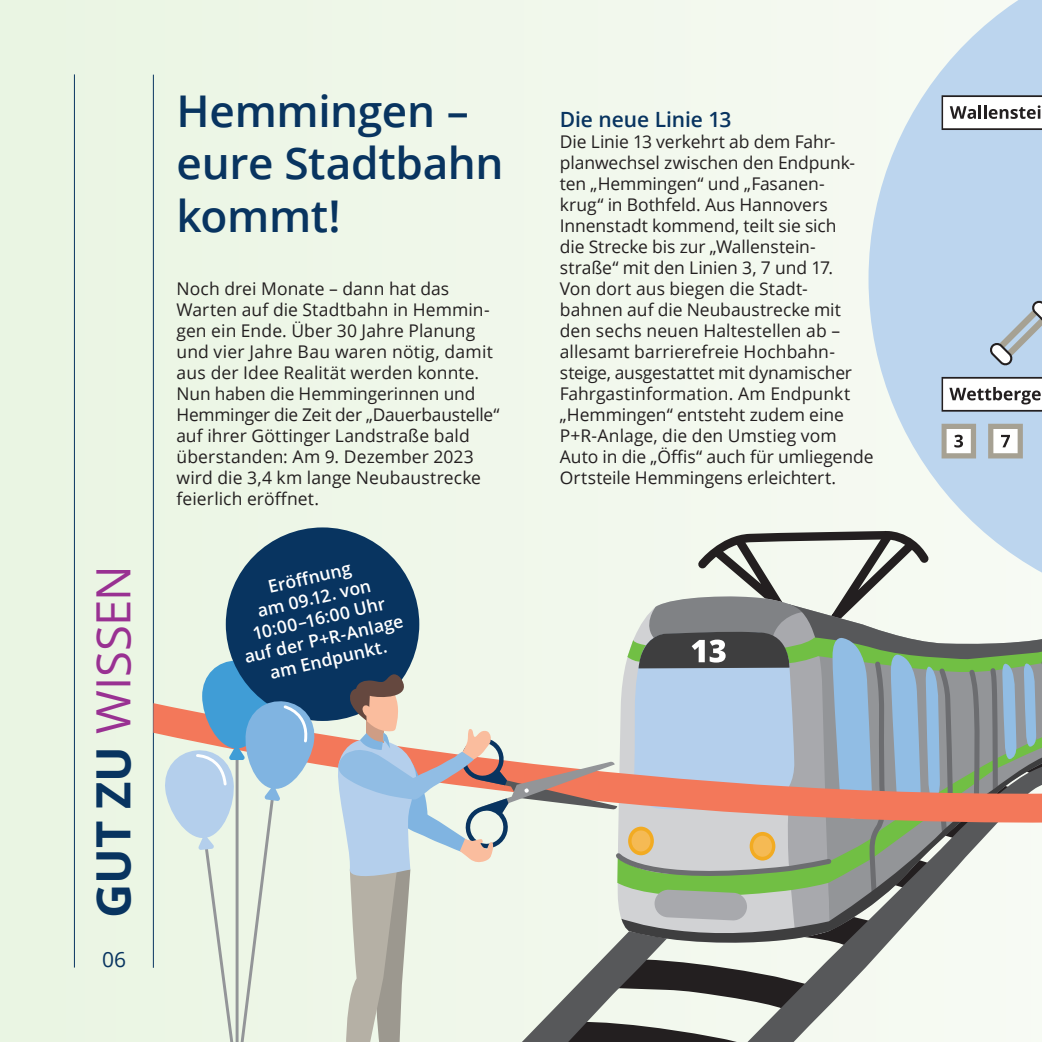
<style>
.page{position:relative;width:1042px;height:1042px;background:#eef7e8}
.page>*{position:absolute;margin:0;border:0;box-sizing:border-box;transform-origin:0 0}
.t1{font:47.25px "Open Sans";letter-spacing:-.01em;color:#993192}
.t2{font:600 43.75px/52.5px "Open Sans";letter-spacing:-.01em;color:#083460}
.t3{font:600 21px "Open Sans";letter-spacing:-.005em;color:#083460}
.t4{font:21px "Open Sans";color:#083460}
.t5{font:17.5px/21px "Open Sans";color:#231f20}
.t6{font:600 17.5px/21px "Open Sans";color:#fff;text-align:center}
.s1{font-weight:700;color:#083460}
</style>
<div class="page">
<svg style="left:868px;top:71px;width:174px;height:454px;fill:#bcd5ee"></svg>
<svg style="left:941px;top:0;width:101px;height:368px;background:#c0d4e8"></svg>
<svg style="left:941px;top:424px;width:35px;height:34px"></svg>
<svg style="left:988px;top:424px;width:35px;height:34px"></svg>
<svg style="left:941px;top:377px;width:101px;height:35px;background:#c3c3c3"></svg>
<hr style="left:74px;top:74px;width:1px;height:893px;background:#083460">
<hr style="left:153px;top:75px;width:1px;height:893px;background:#083460">
<svg style="left:154px;top:703px;width:176px;height:64px"></svg>
<div style="left:226px;top:527px;width:193px;height:194px;background:#083460;border-radius:50%"></div>
<svg style="left:163px;top:660px;width:154px;height:382px"></svg>
<svg style="left:330px;top:525px;width:712px;height:517px"></svg>
<h1 class="t1" style="left:81px;top:918px;width:354px;rotate:-90deg"><span class="s1">GUT ZU</span> WISSEN</h1>
<p class="t4" style="left:102px;top:945px;width:26px">06</p>
<h2 class="t2" style="left:177px;top:84px;width:328px">Hemmingen – eure Stadtbahn kommt!</h2>
<p class="t5" style="left:177px;top:278px;width:324px">Noch drei Monate – dann hat das Warten auf die Stadtbahn in Hemmin&shy;gen ein Ende. Über 30 Jahre Planung und vier Jahre Bau waren nötig, damit aus der Idee Realität werden konnte.<br>Nun haben die Hemmingerinnen und Hemminger die Zeit der „Dauerbaustelle“ auf ihrer Göttinger Landstraße bald überstanden: Am 9. Dezember 2023 wird die 3,4 km lange Neubaustrecke feierlich eröffnet.</p>
<p class="t6" style="left:228px;top:585px;width:164px;rotate:-13deg">Eröff nung<br>am 09.12. von<br>10:00–16:00 Uhr auf der P+R-Anlage am Endpunkt.</p>
<p class="t3" style="left:560px;top:105px;width:173px">Die neue Linie 13</p>
<p class="t5" style="left:560px;top:131px;width:315px">Die Linie 13 verkehrt ab dem Fahr&shy;planwechsel zwischen den Endpunk&shy;ten „Hemmingen“ und „Fasanen-<br>krug“ in Bothfeld. Aus Hannovers Innenstadt kommend, teilt sie sich<br>die Strecke bis zur „Wallenstein&shy;straße“ mit den Linien 3, 7 und 17.<br>Von dort aus biegen die Stadt&shy;bahnen auf die Neubaustrecke mit den sechs neuen Haltestellen ab – allesamt barrierefreie Hochbahn&shy;steige, ausgestattet mit dynamischer Fahrgastinformation. Am Endpunkt „Hemmingen“ entsteht zudem eine P+R-Anlage, die den Umstieg vom Auto in die „Öffis“ auch für umliegende Ortsteile Hemmingens erleichtert.</p>
</div>
